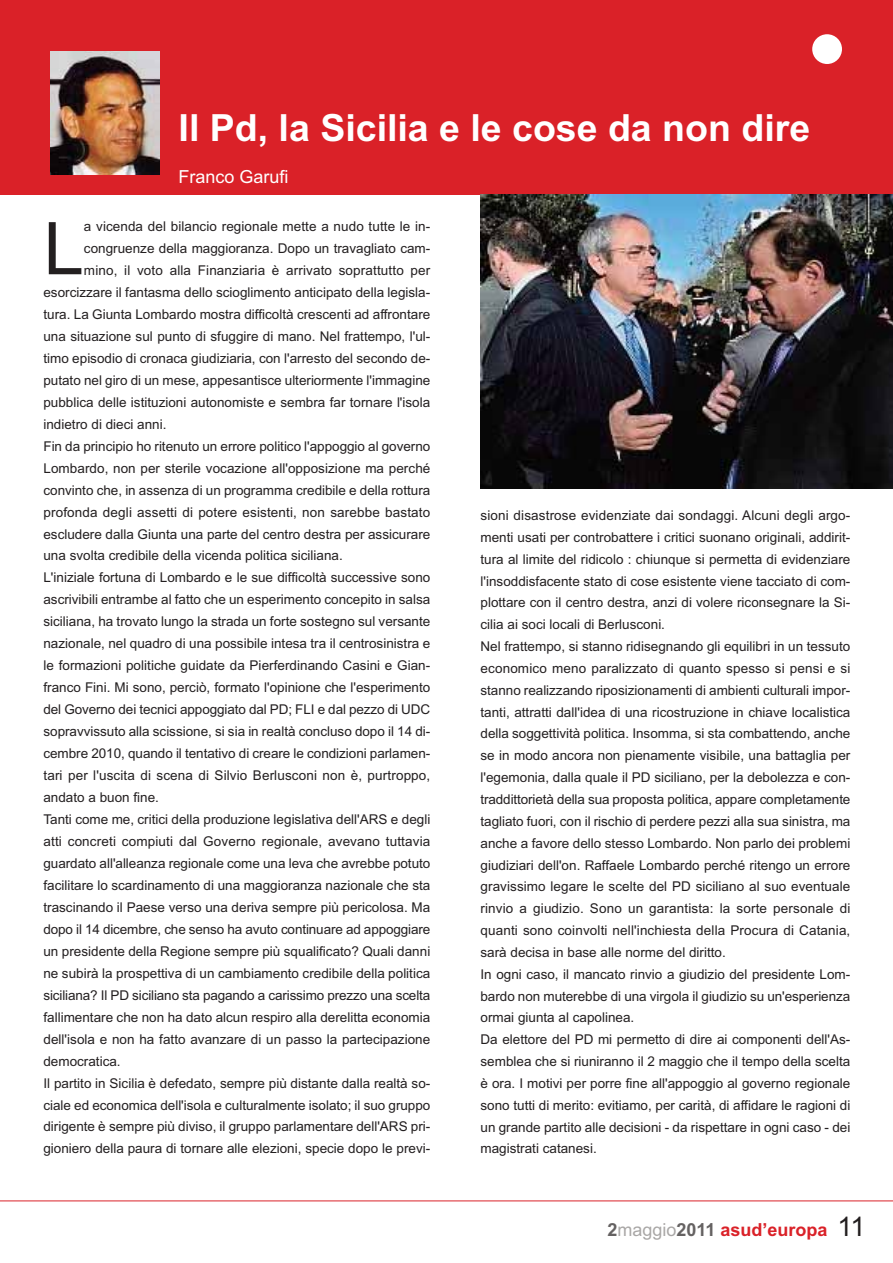
<style>
.page{position:relative;width:893px;height:1263px;background:#fff}
.page>*{position:absolute;margin:0;border:0;box-sizing:border-box;transform-origin:0 0}
.t1{font:72.75px "Arial";color:#231f20}
.t2{font:700 37.5px "Arial";color:#fff}
.t3{font:700 18px "Arial";color:#da2128}
.t4{font:18px "Arial";color:#fff}
.t5{font:13.5px/21.9px "Arial";color:#231f20}
.s1{color:#656262}
.s2{font-weight:400;color:#a9a7a6}
.s3{font-weight:400;font-size:27px;color:#231f20}
</style>
<div class="page">
<div style="left:0;top:0;width:892px;height:194px;background:#da2128"></div>
<hr style="left:0;top:1201px;width:892px;height:1px;background:#da2128">
<div style="left:812px;top:34px;width:30px;height:30px;background:#fff;border-radius:50%"></div>
<img style="left:480px;top:194px;width:412px;height:295px">
<img style="left:51px;top:51px;width:109px;height:123px">
<h2 class="t2" style="left:179px;top:114px;width:633px">Il Pd, la Sicilia e le cose da non dire</h2>
<h3 class="t4" style="left:179px;top:171px;width:111px">Franco Garufi</h3>
<h1 class="t1" style="left:43px;top:222px;width:42px">L</h1>
<p class="t5" style="left:84px;top:217px;width:348px">a vicenda del bilancio regionale mette a nudo tutte le in-</p>
<p class="t5" style="left:84px;top:239px;width:348px">congruenze della maggioranza. Dopo un travagliato cam-</p>
<p class="t5" style="left:84px;top:261px;width:348px">mino, il voto alla Finanziaria è arrivato soprattutto per</p>
<p class="t5" style="left:43px;top:283px;width:388px">esorcizzare il fantasma dello scioglimento anticipato della legisla-</p>
<p class="t5" style="left:43px;top:305px;width:388px">tura. La Giunta Lombardo mostra difficoltà crescenti ad affrontare</p>
<p class="t5" style="left:43px;top:327px;width:388px">una situazione sul punto di sfuggire di mano. Nel frattempo, l'ul-</p>
<p class="t5" style="left:43px;top:348px;width:388px">timo episodio di cronaca giudiziaria, con l'arresto del secondo de-</p>
<p class="t5" style="left:43px;top:370px;width:388px">putato nel giro di un mese, appesantisce ulteriormente l'immagine</p>
<p class="t5" style="left:43px;top:392px;width:388px">pubblica delle istituzioni autonomiste e sembra far tornare l'isola</p>
<p class="t5" style="left:43px;top:414px;width:124px">indietro di dieci anni.</p>
<p class="t5" style="left:43px;top:436px;width:388px">Fin da principio ho ritenuto un errore politico l'appoggio al governo</p>
<p class="t5" style="left:43px;top:458px;width:388px">Lombardo, non per sterile vocazione all'opposizione ma perché</p>
<p class="t5" style="left:43px;top:480px;width:388px">convinto che, in assenza di un programma credibile e della rottura</p>
<p class="t5" style="left:43px;top:502px;width:388px">profonda degli assetti di potere esistenti, non sarebbe bastato</p>
<p class="t5" style="left:43px;top:524px;width:388px">escludere dalla Giunta una parte del centro destra per assicurare</p>
<p class="t5" style="left:43px;top:546px;width:301px">una svolta credibile della vicenda politica siciliana.</p>
<p class="t5" style="left:43px;top:568px;width:388px">L'iniziale fortuna di Lombardo e le sue difficoltà successive sono</p>
<p class="t5" style="left:43px;top:590px;width:388px">ascrivibili entrambe al fatto che un esperimento concepito in salsa</p>
<p class="t5" style="left:43px;top:612px;width:388px">siciliana, ha trovato lungo la strada un forte sostegno sul versante</p>
<p class="t5" style="left:43px;top:634px;width:388px">nazionale, nel quadro di una possibile intesa tra il centrosinistra e</p>
<p class="t5" style="left:43px;top:656px;width:388px">le formazioni politiche guidate da Pierferdinando Casini e Gian-</p>
<p class="t5" style="left:43px;top:678px;width:388px">franco Fini. Mi sono, perciò, formato l'opinione che l'esperimento</p>
<p class="t5" style="left:43px;top:700px;width:388px">del Governo dei tecnici appoggiato dal PD; FLI e dal pezzo di UDC</p>
<p class="t5" style="left:43px;top:722px;width:388px">sopravvissuto alla scissione, si sia in realtà concluso dopo il 14 di-</p>
<p class="t5" style="left:43px;top:744px;width:388px">cembre 2010, quando il tentativo di creare le condizioni parlamen-</p>
<p class="t5" style="left:43px;top:766px;width:388px">tari per l'uscita di scena di Silvio Berlusconi non è, purtroppo,</p>
<p class="t5" style="left:43px;top:788px;width:117px">andato a buon fine.</p>
<p class="t5" style="left:43px;top:810px;width:388px">Tanti come me, critici della produzione legislativa dell'ARS e degli</p>
<p class="t5" style="left:43px;top:832px;width:388px">atti concreti compiuti dal Governo regionale, avevano tuttavia</p>
<p class="t5" style="left:43px;top:854px;width:388px">guardato all'alleanza regionale come una leva che avrebbe potuto</p>
<p class="t5" style="left:43px;top:876px;width:388px">facilitare lo scardinamento di una maggioranza nazionale che sta</p>
<p class="t5" style="left:43px;top:897px;width:388px">trascinando il Paese verso una deriva sempre più pericolosa. Ma</p>
<p class="t5" style="left:43px;top:919px;width:388px">dopo il 14 dicembre, che senso ha avuto continuare ad appoggiare</p>
<p class="t5" style="left:43px;top:941px;width:388px">un presidente della Regione sempre più squalificato? Quali danni</p>
<p class="t5" style="left:43px;top:963px;width:388px">ne subirà la prospettiva di un cambiamento credibile della politica</p>
<p class="t5" style="left:43px;top:985px;width:388px">siciliana? Il PD siciliano sta pagando a carissimo prezzo una scelta</p>
<p class="t5" style="left:43px;top:1007px;width:388px">fallimentare che non ha dato alcun respiro alla derelitta economia</p>
<p class="t5" style="left:43px;top:1029px;width:388px">dell'isola e non ha fatto avanzare di un passo la partecipazione</p>
<p class="t5" style="left:43px;top:1051px;width:79px">democratica.</p>
<p class="t5" style="left:43px;top:1073px;width:388px">Il partito in Sicilia è defedato, sempre più distante dalla realtà so-</p>
<p class="t5" style="left:43px;top:1095px;width:388px">ciale ed economica dell'isola e culturalmente isolato; il suo gruppo</p>
<p class="t5" style="left:43px;top:1117px;width:388px">dirigente è sempre più diviso, il gruppo parlamentare dell'ARS pri-</p>
<p class="t5" style="left:43px;top:1139px;width:388px">gioniero della paura di tornare alle elezioni, specie dopo le previ-</p>
<p class="t5" style="left:480px;top:506px;width:371px">sioni disastrose evidenziate dai sondaggi. Alcuni degli argo&shy;menti usati per controbattere i critici suonano originali, addirit&shy;tura al limite del ridicolo : chiunque si permetta di evidenziare l'insoddisfacente stato di cose esistente viene tacciato di com&shy;plottare con il centro destra, anzi di volere riconsegnare la Si&shy;cilia ai soci locali di Berlusconi.<br>Nel frattempo, si stanno ridisegnando gli equilibri in un tessuto economico meno paralizzato di quanto spesso si pensi e si stanno realizzando riposizionamenti di ambienti culturali impor&shy;tanti, attratti dall'idea di una ricostruzione in chiave localistica della soggettività politica. Insomma, si sta combattendo, anche se in modo ancora non pienamente visibile, una battaglia per l'egemonia, dalla quale il PD siciliano, per la debolezza e con&shy;traddittorietà della sua proposta politica, appare completamente tagliato fuori, con il rischio di perdere pezzi alla sua sinistra, ma anche a favore dello stesso Lombardo. Non parlo dei problemi giudiziari dell'on. Raffaele Lombardo perché ritengo un errore gravissimo legare le scelte del PD siciliano al suo eventuale rinvio a giudizio. Sono un garantista: la sorte personale di quanti sono coinvolti nell'inchiesta della Procura di Catania, sarà decisa in base alle norme del diritto.<br>In ogni caso, il mancato rinvio a giudizio del presidente Lom&shy;bardo non muterebbe di una virgola il giudizio su un'esperienza ormai giunta al capolinea.<br>Da elettore del PD mi permetto di dire ai componenti dell'As&shy;semblea che si riuniranno il 2 maggio che il tempo della scelta è ora. I motivi per porre fine all'appoggio al governo regionale sono tutti di merito: evitiamo, per carità, di affidare le ragioni di un grande partito alle decisioni - da rispettare in ogni caso - dei magistrati catanesi.</p>
<h3 class="t3" style="left:607px;top:1223px;width:260px"><span class="s1">2</span><span class="s2">maggio</span><span class="s1">2011</span> asud’europa <span class="s3">11</span></h3>
</div>
